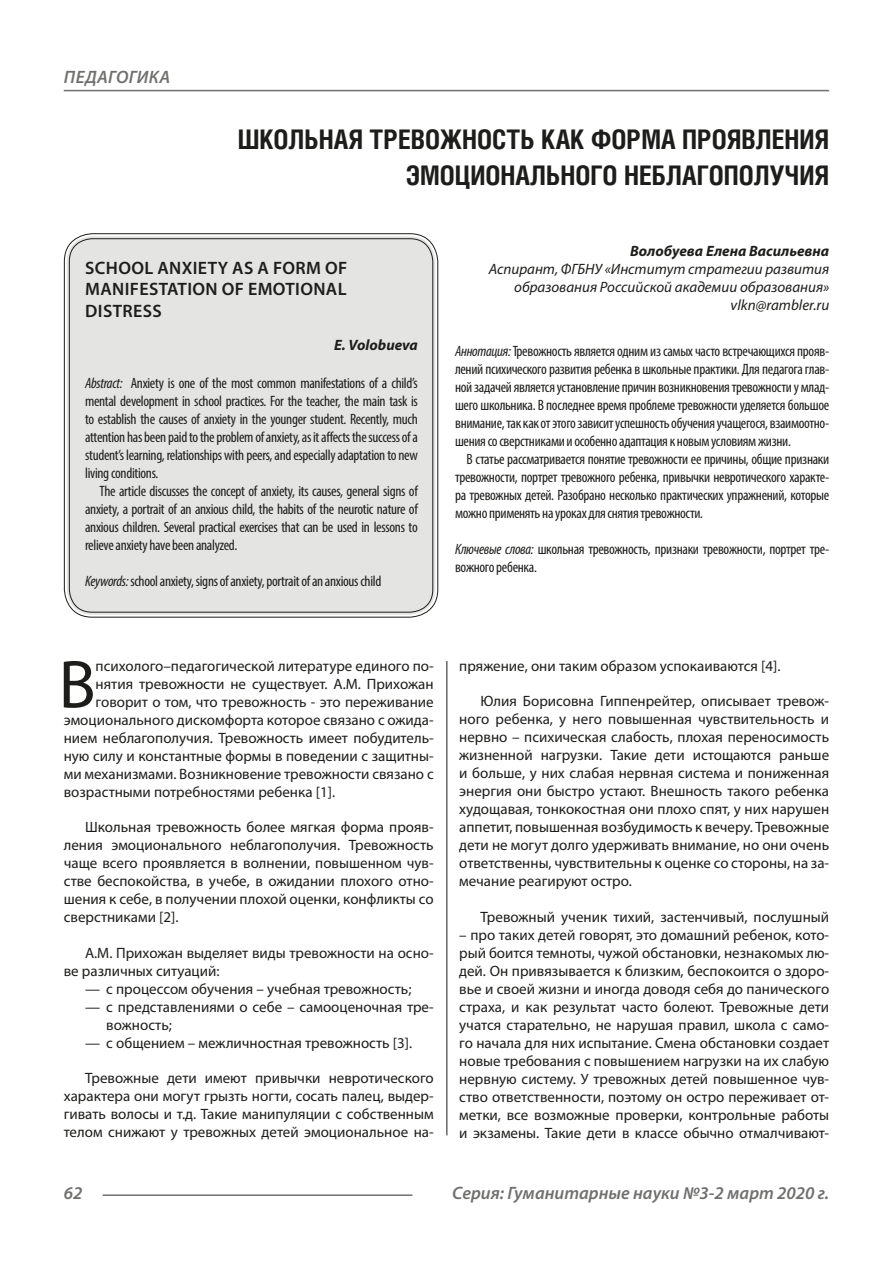
<style>
.page{position:relative;width:893px;height:1263px;background:#fff}
.page>*{position:absolute;margin:0;border:0;box-sizing:border-box;transform-origin:0 0}
.Статья_текст_первый{font:68.4px "Myriad Pro";color:#1d1d1b}
.Статья_название{font:700 27px/36px "Helios Cond C";color:#1d1d1b;text-align:right}
.Статья_название_англ{font:600 18px/21.6px "Myriad Pro";letter-spacing:.02em;color:#1d1d1b;text-align:justify}
.t1{font:italic 600 18px "Myriad Pro";color:#70706f}
.t2{font:italic 600 18px "Myriad Pro";letter-spacing:.02em;color:#70706f}
.Статья_текст{font:15px/18px "Myriad Pro";color:#1d1d1b;text-align:justify}
.Статья_аннотация_тек{font:condensed 15px/18px "Myriad Pro";letter-spacing:-.02em;color:#1d1d1b;text-align:justify}
.Статья_аннотация_анг{font:condensed 15px/18px "Myriad Pro";letter-spacing:-.02em;color:#1d1d1b;text-align:justify}
.Статья_текст_первый-2{font:15px "Myriad Pro";color:#1d1d1b}
.Немаркированный_спис{font:15px/18px "Myriad Pro";color:#1d1d1b}
.Статья_автор_инфо{font:italic 15px/18px "Myriad Pro";color:#1d1d1b;text-align:right}
.Статья_автор_инфо-2{font:italic 700 15px "Myriad Pro";color:#1d1d1b}
.Статья_автор_англ{font:italic 700 15px "Myriad Pro";color:#1d1d1b}
.s1{font-style:italic}
</style>
<div class="page">
<hr style="left:446px;top:128px;width:1px;height:1007px;background:#1d1d1b">
<hr style="left:103px;top:1194px;width:309px;height:2px;background:#70706f">
<hr style="left:64px;top:90px;width:765px;height:1px;background:#70706f">
<div style="left:434px;top:119px;width:25px;height:541px;background:#fff"></div>
<div style="left:67px;top:236px;width:368px;height:379px;background:#e4e4e3;border-radius:26px"></div>
<p class="t2" style="left:64px;top:66px;width:108px">ПЕДАГОГИКА</p>
<p class="Статья_название" style="left:238px;top:121px;width:593px">ШКОЛЬНАЯ ТРЕВОЖНОСТЬ КАК ФОРМА ПРОЯВЛЕНИЯ<br>ЭМОЦИОНАЛЬНОГО НЕБЛАГОПОЛУЧИЯ</p>
<p class="Статья_название_англ" style="left:85px;top:256px;width:264px">SCHOOL ANXIETY AS A FORM OF MANIFESTATION OF EMOTIONAL DISTRESS</p>
<p class="Статья_автор_англ" style="left:334px;top:335px;width:85px">E. Volobueva</p>
<p class="Статья_аннотация_анг" style="left:85px;top:374px;width:334px"><span class="s1">Abstract:</span> Anxiety is one of the most common manifestations of a child’s mental development in school practices. For the teacher, the main task is to establish the causes of anxiety in the younger student. Recently, much attention has been paid to the problem of anxiety, as it affects the success of a student’s learning, relationships with peers, and especially adaptation to new living conditions.</p>
<p class="Статья_аннотация_анг" style="left:85px;top:482px;width:334px;text-indent:14px">The article discusses the concept of anxiety, its causes, general signs of anxiety, a portrait of an anxious child, the habits of the neurotic nature of anxious children. Several practical exercises that can be used in lessons to relieve anxiety have been analyzed.</p>
<p class="Статья_аннотация_анг" style="left:85px;top:572px;width:298px"><span class="s1">Keywords:</span> school anxiety, signs of anxiety, portrait of an anxious child</p>
<p class="Статья_автор_инфо-2" style="left:630px;top:241px;width:201px">Волобуева Елена Васильевна</p>
<p class="Статья_автор_инфо" style="left:489px;top:259px;width:342px">Аспирант, ФГБНУ «Институт стратегии развития образования Российской академии образования»</p>
<p class="Статья_автор_инфо" style="left:731px;top:295px;width:100px">vlkn@rambler.ru</p>
<p class="Статья_аннотация_тек" style="left:455px;top:342px;width:376px"><span class="s1">Аннотация:</span> Тревожность является одним из самых часто встречающихся прояв&shy;лений психического развития ребенка в школьные практики. Для педагога глав&shy;ной задачей является установление причин возникновения тревожности у млад&shy;шего школьника. В последнее время проблеме тревожности уделяется большое внимание, так как от этого зависит успешность обучения учащегося, взаимоотно&shy;шения со сверстниками и особенно адаптация к новым условиям жизни.</p>
<p class="Статья_аннотация_тек" style="left:455px;top:450px;width:376px;text-indent:12px">В статье рассматривается понятие тревожности ее причины, общие признаки тревожности, портрет тревожного ребенка, привычки невротического характе&shy;ра тревожных детей. Разобрано несколько практических упражнений, которые можно применять на уроках для снятия тревожности<span class="s1">.</span></p>
<p class="Статья_аннотация_тек" style="left:455px;top:540px;width:376px"><span class="s1">Ключевые слова:</span> школьная тревожность, признаки тревожности, портрет тре&shy;вожного ребенка.</p>
<p class="Статья_текст_первый" style="left:59px;top:642px;width:39px">В</p>
<p class="Статья_текст_первый-2" style="left:96px;top:657px;width:340px">психолого–педагогической литературе единого по-</p>
<p class="Статья_текст_первый-2" style="left:96px;top:675px;width:340px">нятия тревожности не существует. А.М. Прихожан</p>
<p class="Статья_текст_первый-2" style="left:96px;top:693px;width:340px">говорит о том, что тревожность - это переживание</p>
<p class="Статья_текст_первый-2" style="left:64px;top:711px;width:371px">эмоционального дискомфорта которое связано с ожида-</p>
<p class="Статья_текст_первый-2" style="left:64px;top:729px;width:371px">нием неблагополучия. Тревожность имеет побудитель-</p>
<p class="Статья_текст_первый-2" style="left:64px;top:747px;width:371px">ную силу и константные формы в поведении с защитны-</p>
<p class="Статья_текст_первый-2" style="left:64px;top:765px;width:371px">ми механизмами. Возникновение тревожности связано с</p>
<p class="Статья_текст_первый-2" style="left:64px;top:783px;width:273px">возрастными потребностями ребенка [1].</p>
<p class="Статья_текст" style="left:64px;top:818px;width:371px;text-indent:21px">Школьная тревожность более мягкая форма прояв&shy;ления эмоционального неблагополучия. Тревожность чаще всего проявляется в волнении, повышенном чув&shy;стве беспокойства, в учебе, в ожидании плохого отно&shy;шения к себе, в получении плохой оценки, конфликты со сверстниками [2].</p>
<p class="Статья_текст" style="left:64px;top:943px;width:371px;text-indent:21px">А.М. Прихожан выделяет виды тревожности на осно&shy;ве различных ситуаций:</p>
<p class="Немаркированный_спис" style="left:85px;top:979px;width:328px">— с процессом обучения – учебная тревожность;</p>
<p class="Немаркированный_спис" style="left:106px;top:997px;width:329px;text-indent:-21px">— с представлениями о себе – самооценочная тре&shy;вожность;</p>
<p class="Немаркированный_спис" style="left:85px;top:1033px;width:329px">— с общением – межличностная тревожность [3].</p>
<p class="Статья_текст" style="left:64px;top:1068px;width:371px;text-indent:21px">Тревожные дети имеют привычки невротического характера они могут грызть ногти, сосать палец, выдер&shy;гивать волосы и т.д. Такие манипуляции с собственным телом снижают у тревожных детей эмоциональное на-</p>
<p class="Статья_текст" style="left:459px;top:657px;width:323px">пряжение, они таким образом успокаиваются [4].</p>
<p class="Статья_текст" style="left:459px;top:692px;width:371px;text-indent:21px">Юлия Борисовна Гиппенрейтер, описывает тревож&shy;ного ребенка, у него повышенная чувствительность и нервно – психическая слабость, плохая переносимость жизненной нагрузки. Такие дети истощаются раньше и больше, у них слабая нервная система и пониженная энергия они быстро устают. Внешность такого ребенка худощавая, тонкокостная они плохо спят, у них нарушен аппетит, повышенная возбудимость к вечеру. Тревожные дети не могут долго удерживать внимание, но они очень ответственны, чувствительны к оценке со стороны, на за&shy;мечание реагируют остро.</p>
<p class="Статья_текст" style="left:480px;top:907px;width:350px">Тревожный ученик тихий, застенчивый, послушный</p>
<p class="Статья_текст" style="left:459px;top:925px;width:371px">– про таких детей говорят, это домашний ребенок, кото&shy;рый боится темноты, чужой обстановки, незнакомых лю&shy;дей. Он привязывается к близким, беспокоится о здоро&shy;вье и своей жизни и иногда доводя себя до панического страха, и как результат часто болеют. Тревожные дети учатся старательно, не нарушая правил, школа с само&shy;го начала для них испытание. Смена обстановки создает новые требования с повышением нагрузки на их слабую нервную систему. У тревожных детей повышенное чув&shy;ство ответственности, поэтому он остро переживает от&shy;метки, все возможные проверки, контрольные работы и экзамены. Такие дети в классе обычно отмалчивают-</p>
<p class="t1" style="left:64px;top:1182px;width:20px">62</p>
<p class="t1" style="left:452px;top:1182px;width:378px">Серия: Гуманитарные науки №3-2 март 2020 г.</p>
</div>
